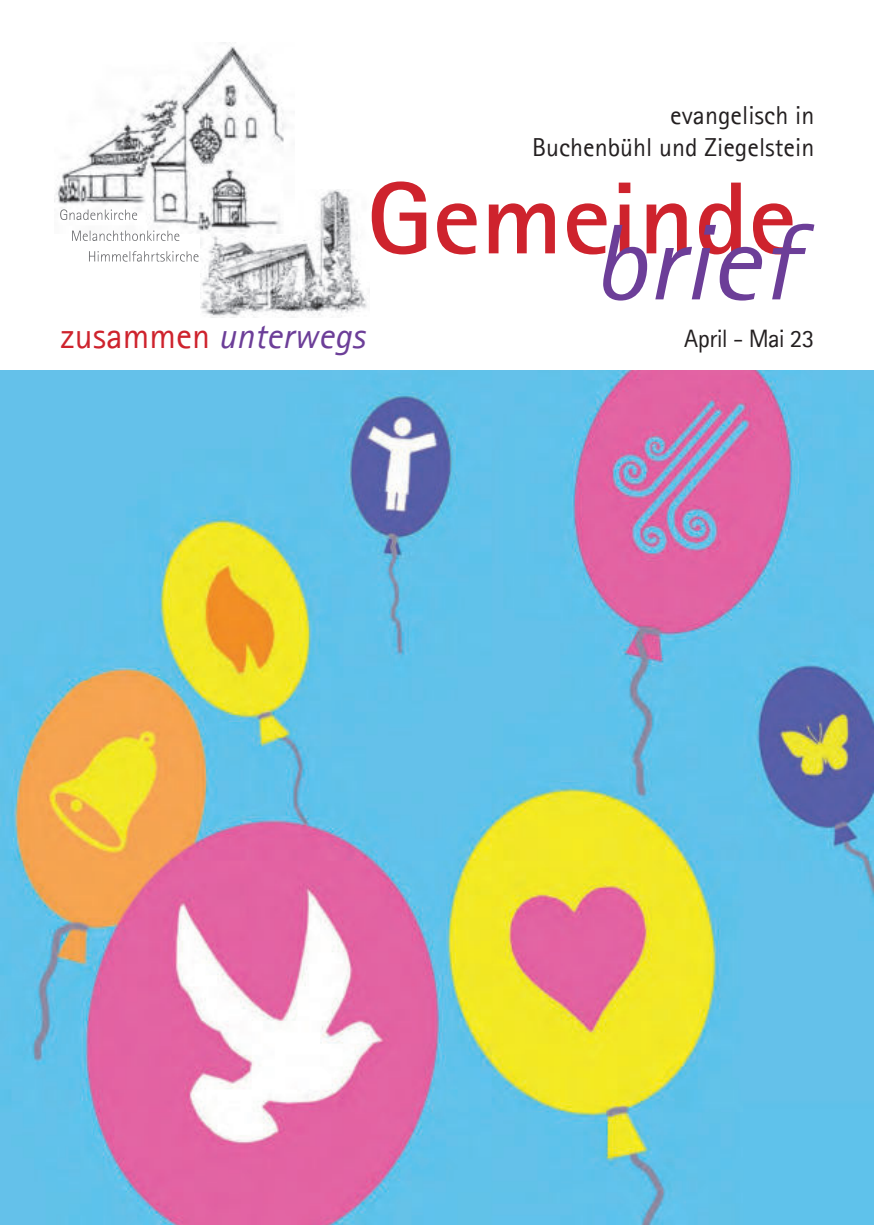
<style>
.page{position:relative;width:874px;height:1225px;background:#fff}
.page>*{position:absolute;margin:0;border:0;box-sizing:border-box;transform-origin:0 0}
.t1{font:italic 36px "Agfa Rotis Sans Serif";color:#6c3e98}
.t2{font:26px/31.2px "Agfa Rotis Sans Serif";color:#231f20;text-align:right}
.t3{font:25.2px "Agfa Rotis Sans Serif";letter-spacing:-.025em;color:#231f20}
.s1{font-style:normal;color:#ce232d}
</style>
<div class="page">
<img style="left:200px;top:190px;width:167px;height:127px">
<img style="left:54px;top:42px;width:240px;height:191px">
<svg style="left:89px;top:251px;width:109px;height:11px"></svg>
<svg style="left:72px;top:230px;width:107px;height:11px"></svg>
<svg style="left:371px;top:181px;width:443px;height:119px"></svg>
<svg style="left:60px;top:209px;width:77px;height:11px"></svg>
<img style="left:0;top:371px;width:873px;height:854px">
<p class="t2" style="left:532px;top:102px;width:284px">evangelisch in<br>Buchenbühl und Ziegelstein</p>
<h1 class="t1" style="left:60px;top:325px;width:306px"><span class="s1">zusammen</span> unterwegs</h1>
<p class="t3" style="left:684px;top:328px;width:131px">April - Mai 23</p>
</div>
